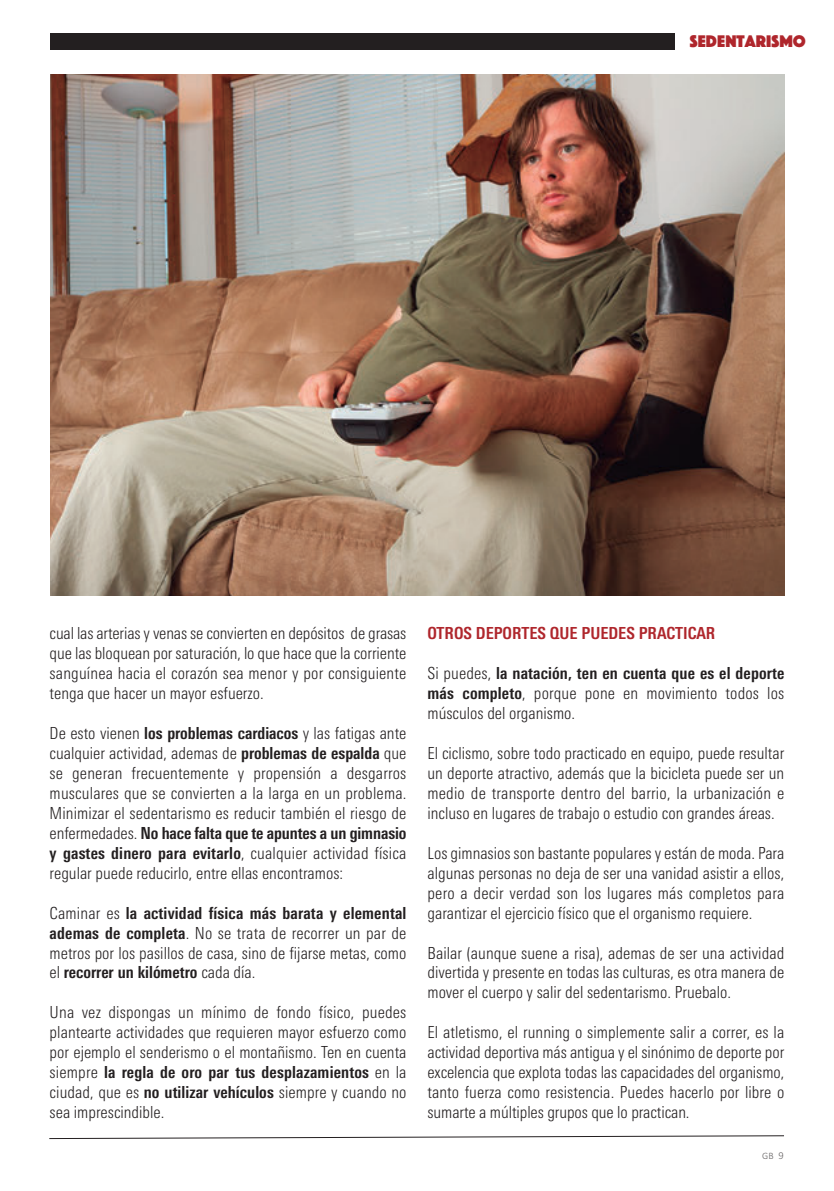
<style>
.page{position:relative;width:834px;height:1191px;background:#fff}
.page>*{position:absolute;margin:0;border:0;box-sizing:border-box;transform-origin:0 0}
.t1{font:17.5px "Phosphate Solid";letter-spacing:.005em;color:#af262c}
.t2{font:300 condensed 16.62px/19.9px "Linotype Univers";color:#231f20;text-align:justify}
.t3{font:700 condensed 16.62px "Linotype Univers";color:#af262c}
.t4{font:300 10.5px "Calibri";color:rgb(35 31 32/.7)}
.t5{font:300 9.8px "Calibri";color:rgb(35 31 32/.7)}
.s1{font-weight:700}
</style>
<div class="page">
<svg style="left:80px;top:1135px;width:704px;height:3px"></svg>
<img style="left:50px;top:74px;width:734px;height:521px">
<div style="left:50px;top:33px;width:624px;height:17px;background:#231f20"></div>
<p class="t1" style="left:689px;top:31px;width:117px">SEDENTARISMO</p>
<p class="t2" style="left:50px;top:625px;width:358px">cual las arterias y venas se convierten en depósitos de grasas que las bloquean por saturación, lo que hace que la corriente sanguínea hacia el corazón sea menor y por consiguiente tenga que hacer un mayor esfuerzo.</p>
<p class="t2" style="left:50px;top:724px;width:358px">De esto vienen <span class="s1">los problemas cardiacos</span> y las fatigas ante cualquier actividad, ademas de <span class="s1">problemas de espalda</span> que se generan frecuentemente y propensión a desgarros musculares que se convierten a la larga en un problema.<br>Minimizar el sedentarismo es reducir también el riesgo de enfermedades. <span class="s1">No hace falta que te apuntes a un gimnasio y gastes dinero para evitarlo</span>, cualquier actividad física regular puede reducirlo, entre ellas encontramos:</p>
<p class="t2" style="left:50px;top:904px;width:358px">Caminar es <span class="s1">la actividad física más barata y elemental ademas de completa</span>. No se trata de recorrer un par de metros por los pasillos de casa, sino de fijarse metas, como el <span class="s1">recorrer un kilómetro</span> cada día.</p>
<p class="t2" style="left:50px;top:1004px;width:358px">Una vez dispongas un mínimo de fondo físico, puedes plantearte actividades que requieren mayor esfuerzo como por ejemplo el senderismo o el montañismo. Ten en cuenta siempre <span class="s1">la regla de oro par tus desplazamientos</span> en la ciudad, que es <span class="s1">no utilizar vehículos</span> siempre y cuando no sea imprescindible.</p>
<p class="t3" style="left:427px;top:627px;width:289px">OTROS DEPORTES QUE PUEDES PRACTICAR</p>
<p class="t2" style="left:427px;top:665px;width:358px">Si puedes, <span class="s1">la natación, ten en cuenta que es el deporte más completo</span>, porque pone en movimiento todos los músculos del organismo.</p>
<p class="t2" style="left:427px;top:744px;width:358px">El ciclismo, sobre todo practicado en equipo, puede resultar un deporte atractivo, además que la bicicleta puede ser un medio de transporte dentro del barrio, la urbanización e incluso en lugares de trabajo o estudio con grandes áreas.</p>
<p class="t2" style="left:427px;top:844px;width:358px">Los gimnasios son bastante populares y están de moda. Para algunas personas no deja de ser una vanidad asistir a ellos, pero a decir verdad son los lugares más completos para garantizar el ejercicio físico que el organismo requiere.</p>
<p class="t2" style="left:427px;top:944px;width:358px">Bailar (aunque suene a risa), ademas de ser una actividad divertida y presente en todas las culturas, es otra manera de mover el cuerpo y salir del sedentarismo. Pruebalo.</p>
<p class="t2" style="left:427px;top:1024px;width:358px">El atletismo, el running o simplemente salir a correr, es la actividad deportiva más antigua y el sinónimo de deporte por excelencia que explota todas las capacidades del organismo, tanto fuerza como resistencia. Puedes hacerlo por libre o sumarte a múltiples grupos que lo practican.</p>
<p class="t5" style="left:762px;top:1149px;width:13px">GB</p>
<p class="t4" style="left:778px;top:1149px;width:7px">9</p>
</div>
